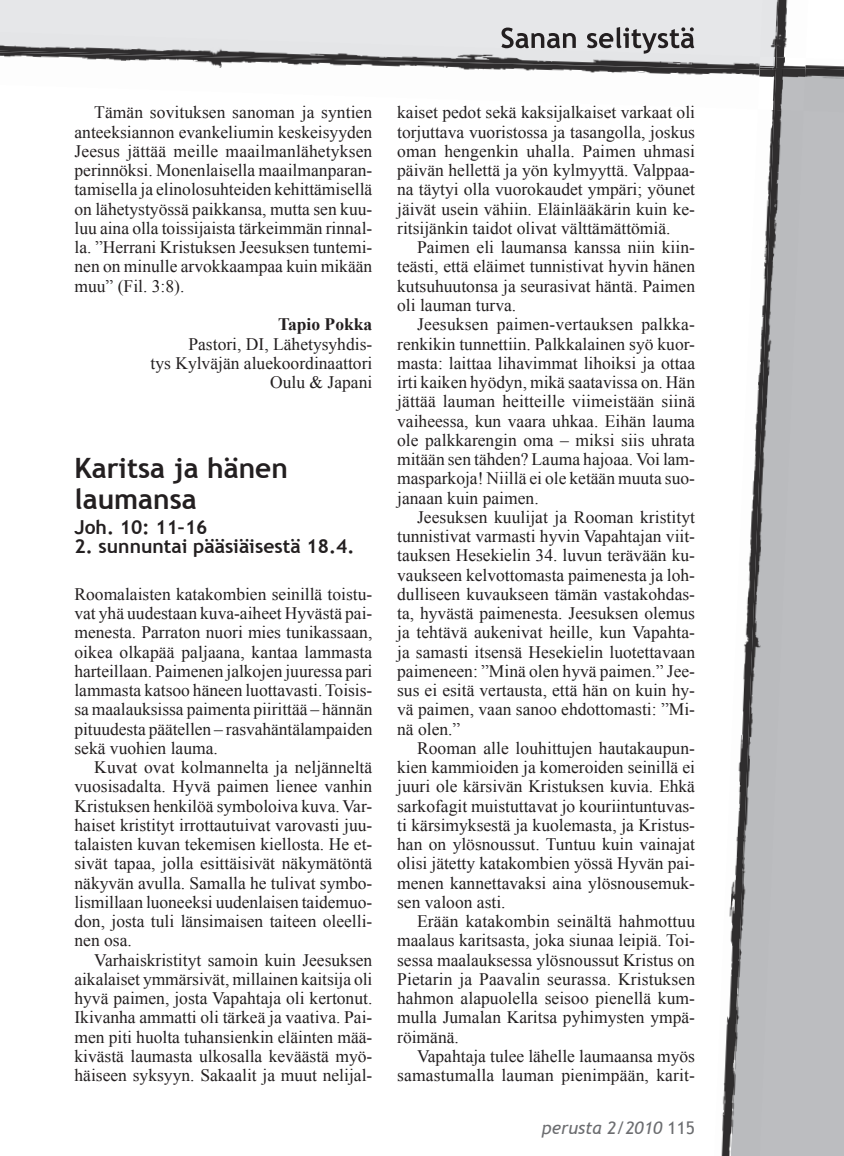
<style>
.page{position:relative;width:844px;height:1156px;background:#fff}
.page>*{position:absolute;margin:0;border:0;box-sizing:border-box;transform-origin:0 0}
.t1{font:700 28px/31.5px "Trebuchet MS";color:#231f20}
.t2{font:700 19.25px "Trebuchet MS";color:#231f20}
.t3{font:17.5px/19.2px "Times New Roman";color:#231f20;text-align:justify}
.t4{font:italic 17.5px "Trebuchet MS";color:#6c6d70}
.t5{font:700 17.5px "Times New Roman";color:#231f20}
.s1{font-style:normal}
</style>
<div class="page">
<div style="left:809px;top:113px;width:34px;height:1043px;background:#bcbdc0"></div>
<div style="left:0;top:0;width:712px;height:32px;background:#e6e7e9"></div>
<img style="left:525px;top:65px;width:318px;height:10px">
<img style="left:809px;top:69px;width:34px;height:44px">
<img style="left:0;top:32px;width:712px;height:38px">
<img style="left:712px;top:0;width:97px;height:1156px">
<img style="left:730px;top:110px;width:73px;height:1046px">
<img style="left:759px;top:0;width:19px;height:57px">
<img style="left:757px;top:57px;width:48px;height:53px">
<svg style="left:773px;top:57px;width:3px;height:13px"></svg>
<img style="left:774px;top:68px;width:31px;height:43px">
<img style="left:759px;top:57px;width:14px;height:13px">
<svg style="left:501px;top:27px;width:193px;height:27px;background:#aeaeaf"></svg>
<p class="t3" style="left:74px;top:103px;width:299px;text-indent:20px">Tämän sovituksen sanoman ja syntien anteeksiannon evankeliumin keskeisyyden Jeesus jättää meille maailmanlähetyksen perinnöksi. Monenlaisella maailmanparan&shy;tamisella ja elinolosuhteiden kehittämisellä on lähetystyössä paikkansa, mutta sen kuu&shy;luu aina olla toissijaista tärkeimmän rinnal&shy;la. ”Herrani Kristuksen Jeesuksen tuntemi&shy;nen on minulle arvokkaampaa kuin mikään muu” (Fil. 3:8).</p>
<p class="t5" style="left:278px;top:315px;width:96px">Tapio Pokka</p>
<p class="t3" style="left:150px;top:334px;width:223px;text-align:right">Pastori, DI, Lähetysyhdis-<br>tys Kylväjän aluekoordinaattori<br>Oulu &amp; Japani</p>
<h1 class="t1" style="left:74px;top:452px;width:215px">Karitsa ja hänen laumansa</h1>
<p class="t2" style="left:74px;top:515px;width:135px">Joh. 10: 11–16</p>
<p class="t2" style="left:74px;top:535px;width:281px">2. sunnuntai pääsiäisestä 18.4.</p>
<p class="t3" style="left:74px;top:584px;width:299px">Roomalaisten katakombien seinillä toistu&shy;vat yhä uudestaan kuva-aiheet Hyvästä pai&shy;menesta. Parraton nuori mies tunikassaan, oikea olkapää paljaana, kantaa lammasta harteillaan. Paimenen jalkojen juuressa pari lammasta katsoo häneen luottavasti. Toisis&shy;sa maalauksissa paimenta piirittää – hännän pituudesta päätellen – rasvahäntälampaiden sekä vuohien lauma.</p>
<p class="t3" style="left:74px;top:757px;width:299px;text-indent:20px">Kuvat ovat kolmannelta ja neljänneltä vuosisadalta. Hyvä paimen lienee vanhin Kristuksen henkilöä symboloiva kuva. Var&shy;haiset kristityt irrottautuivat varovasti juu&shy;talaisten kuvan tekemisen kiellosta. He et&shy;sivät tapaa, jolla esittäisivät näkymätöntä näkyvän avulla. Samalla he tulivat symbo&shy;lismillaan luoneeksi uudenlaisen taidemuo&shy;don, josta tuli länsimaisen taiteen oleelli&shy;nen osa.</p>
<p class="t3" style="left:74px;top:950px;width:299px;text-indent:20px">Varhaiskristityt samoin kuin Jeesuksen aikalaiset ymmärsivät, millainen kaitsija oli hyvä paimen, josta Vapahtaja oli kertonut.<br>Ikivanha ammatti oli tärkeä ja vaativa. Pai&shy;men piti huolta tuhansienkin eläinten mää&shy;kivästä laumasta ulkosalla keväästä myö&shy;häiseen syksyyn. Sakaalit ja muut nelijal-</p>
<p class="t3" style="left:397px;top:103px;width:299px">kaiset pedot sekä kaksijalkaiset varkaat oli torjuttava vuoristossa ja tasangolla, joskus oman hengenkin uhalla. Paimen uhmasi päivän hellettä ja yön kylmyyttä. Valppaa&shy;na täytyi olla vuorokaudet ympäri; yöunet jäivät usein vähiin. Eläinlääkärin kuin ke&shy;ritsijänkin taidot olivat välttämättömiä.</p>
<p class="t3" style="left:397px;top:238px;width:299px;text-indent:20px">Paimen eli laumansa kanssa niin kiin&shy;teästi, että eläimet tunnistivat hyvin hänen kutsuhuutonsa ja seurasivat häntä. Paimen oli lauman turva.</p>
<p class="t3" style="left:397px;top:315px;width:299px;text-indent:20px">Jeesuksen paimen-vertauksen palkka&shy;renkikin tunnettiin. Palkkalainen syö kuor&shy;masta: laittaa lihavimmat lihoiksi ja ottaa irti kaiken hyödyn, mikä saatavissa on. Hän jättää lauman heitteille viimeistään siinä vaiheessa, kun vaara uhkaa. Eihän lauma ole palkkarengin oma – miksi siis uhrata mitään sen tähden? Lauma hajoaa. Voi lam&shy;masparkoja! Niillä ei ole ketään muuta suo&shy;janaan kuin paimen.</p>
<p class="t3" style="left:397px;top:507px;width:299px;text-indent:20px">Jeesuksen kuulijat ja Rooman kristityt tunnistivat varmasti hyvin Vapahtajan viit&shy;tauksen Hesekielin 34. luvun terävään ku&shy;vaukseen kelvottomasta paimenesta ja loh&shy;dulliseen kuvaukseen tämän vastakohdas&shy;ta, hyvästä paimenesta. Jeesuksen olemus ja tehtävä aukenivat heille, kun Vapahta&shy;ja samasti itsensä Hesekielin luotettavaan paimeneen: ”Minä olen hyvä paimen.” Jee&shy;sus ei esitä vertausta, että hän on kuin hy&shy;vä paimen, vaan sanoo ehdottomasti: ”Mi&shy;nä olen.”</p>
<p class="t3" style="left:397px;top:738px;width:299px;text-indent:20px">Rooman alle louhittujen hautakaupun&shy;kien kammioiden ja komeroiden seinillä ei juuri ole kärsivän Kristuksen kuvia. Ehkä sarkofagit muistuttavat jo kouriintuntuvas&shy;ti kärsimyksestä ja kuolemasta, ja Kristus&shy;han on ylösnoussut. Tuntuu kuin vainajat olisi jätetty katakombien yössä Hyvän pai&shy;menen kannettavaksi aina ylösnousemuk&shy;sen valoon asti.</p>
<p class="t3" style="left:397px;top:911px;width:299px;text-indent:20px">Erään katakombin seinältä hahmottuu maalaus karitsasta, joka siunaa leipiä. Toi&shy;sessa maalauksessa ylösnoussut Kristus on Pietarin ja Paavalin seurassa. Kristuksen hahmon alapuolella seisoo pienellä kum&shy;mulla Jumalan Karitsa pyhimysten ympä&shy;röimänä.</p>
<p class="t3" style="left:397px;top:1046px;width:299px;text-align:right">Vapahtaja tulee lähelle laumaansa myös samastumalla lauman pienimpään, karit-</p>
<p class="t4" style="left:542px;top:1117px;width:154px">perusta 2/2010 <span class="s1">115</span></p>
</div>
